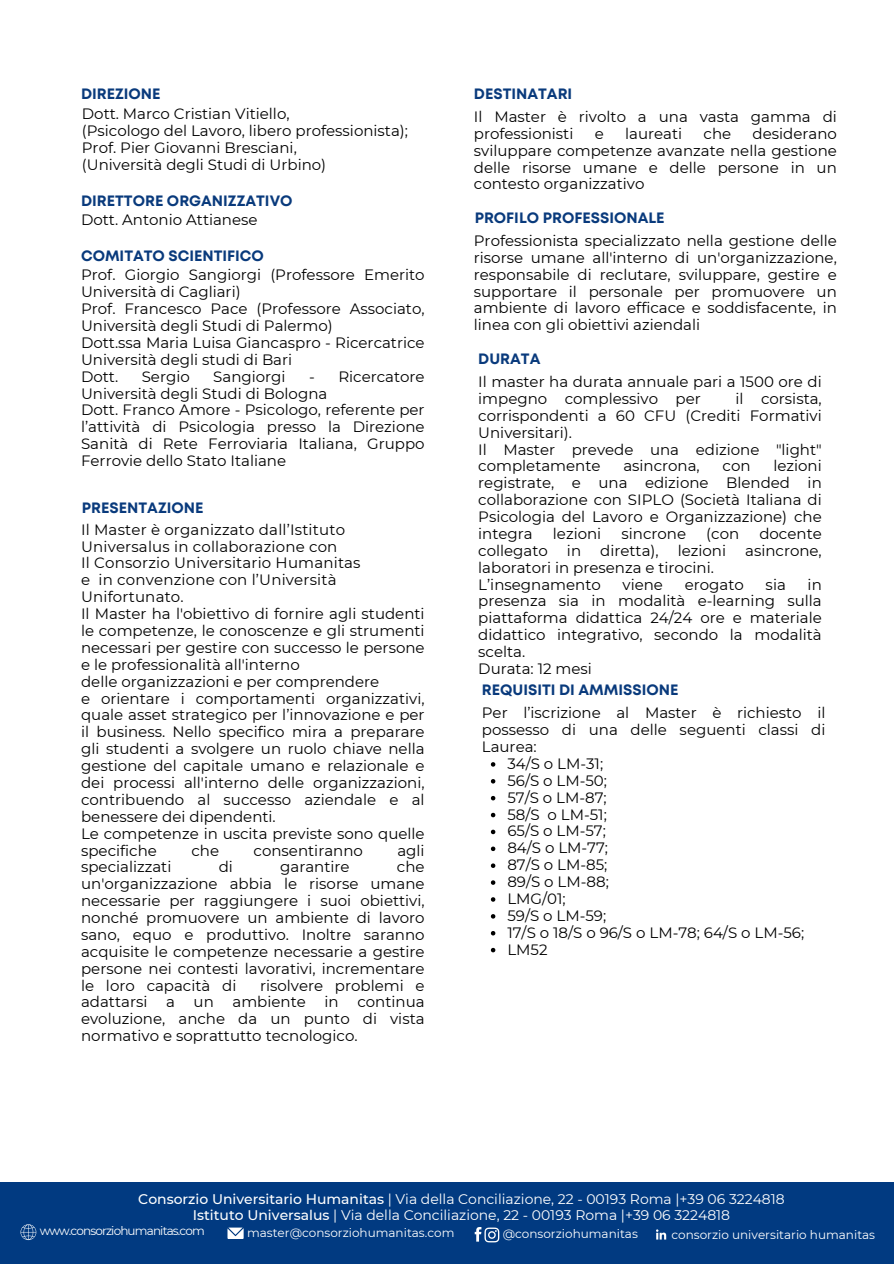
<style>
.page{position:relative;width:894px;height:1264px;background:#fff}
.page>*{position:absolute;margin:0;border:0;box-sizing:border-box;transform-origin:0 0}
.t1{font:15px/16.8px "Montserrat";color:#000}
.t2{font:700 15px "Mont";color:#093a7c}
.t3{font:13.95px "Montserrat";color:#fff}
.t4{font:12px "Montserrat";color:#fff}
.t5{font:12px "Montserrat";letter-spacing:-.07em;color:#fff}
.s1{font-weight:500}
</style>
<div class="page">
<div style="left:0;top:1182px;width:893px;height:81px;background:#013a81"></div>
<svg style="left:21px;top:1224px;width:15px;height:15px"></svg>
<svg style="left:654px;top:1227px;width:14px;height:14px"></svg>
<svg style="left:655px;top:1229px;width:11px;height:10px"></svg>
<svg style="left:227px;top:1227px;width:16px;height:11px"></svg>
<svg style="left:474px;top:1227px;width:25px;height:15px"></svg>
<svg style="left:490px;top:762px;width:5px;height:4px"></svg>
<svg style="left:490px;top:779px;width:5px;height:4px"></svg>
<svg style="left:490px;top:796px;width:5px;height:4px"></svg>
<svg style="left:490px;top:812px;width:5px;height:5px"></svg>
<svg style="left:490px;top:829px;width:5px;height:5px"></svg>
<svg style="left:490px;top:846px;width:5px;height:5px"></svg>
<svg style="left:490px;top:863px;width:5px;height:5px"></svg>
<svg style="left:490px;top:880px;width:5px;height:4px"></svg>
<svg style="left:490px;top:897px;width:5px;height:4px"></svg>
<svg style="left:490px;top:914px;width:5px;height:4px"></svg>
<svg style="left:490px;top:931px;width:5px;height:4px"></svg>
<svg style="left:490px;top:947px;width:5px;height:5px"></svg>
<h1 class="t2" style="left:81px;top:88px;width:81px">DIREZIONE</h1>
<h1 class="t1" style="left:82px;top:105px;width:327px">Dott. Marco Cristian Vitiello,<br>(Psicologo del Lavoro, libero professionista); Prof. Pier Giovanni Bresciani,<br>(Università degli Studi di Urbino)</h1>
<h2 class="t2" style="left:81px;top:195px;width:213px">DIRETTORE ORGANIZZATIVO</h2>
<h1 class="t1" style="left:81px;top:211px;width:178px">Dott. Antonio Attianese</h1>
<h1 class="t2" style="left:81px;top:250px;width:184px">COMITATO SCIENTIFICO</h1>
<h1 class="t1" style="left:81px;top:267px;width:345px">Prof. Giorgio Sangiorgi (Professore Emerito Università di Cagliari)<br>Prof. Francesco Pace (Professore Associato, Università degli Studi di Palermo)<br>Dott.ssa Maria Luisa Giancaspro - Ricercatrice Università degli studi di Bari<br>Dott.</h1>
<h1 class="t1" style="left:81px;top:368px;width:345px;text-indent:228px">- Ricercatore Università degli Studi di Bologna<br>Dott. Franco Amore - Psicologo, referente per l’attività di Psicologia presso la Direzione Sanità di Rete Ferroviaria Italiana, Gruppo Ferrovie dello Stato Italiane</h1>
<h2 class="t2" style="left:82px;top:502px;width:123px">PRESENTAZIONE</h2>
<h1 class="t1" style="left:142px;top:368px;width:50px">Sergio</h1>
<h1 class="t1" style="left:213px;top:368px;width:74px">Sangiorgi</h1>
<h2 class="t1" style="left:81px;top:521px;width:345px">Il Master è organizzato dall’Istituto Universalus in collaborazione con<br>Il Consorzio Universitario Humanitas<br>e in convenzione con l’Università Unifortunato.<br>Il Master ha l'obiettivo di fornire agli studenti le competenze, le conoscenze e gli strumenti necessari per gestire con successo le persone e le professionalità all'interno<br>delle organizzazioni e per comprendere<br>e orientare i comportamenti organizzativi, quale asset strategico per l’innovazione e per il business. Nello specifico mira a preparare gli studenti a svolgere un ruolo chiave nella gestione del capitale umano e relazionale e dei processi all'interno delle organizzazioni, contribuendo al successo aziendale e al benessere dei dipendenti.<br>Le competenze in uscita previste sono quelle specifiche</h2>
<h2 class="t1" style="left:191px;top:841px;width:29px">che</h2>
<h2 class="t1" style="left:253px;top:841px;width:111px">consentiranno</h2>
<h2 class="t1" style="left:397px;top:841px;width:29px">agli</h2>
<h2 class="t1" style="left:81px;top:858px;width:92px">specializzati</h2>
<h2 class="t1" style="left:219px;top:858px;width:16px">di</h2>
<h2 class="t1" style="left:280px;top:858px;width:71px">garantire</h2>
<h2 class="t1" style="left:81px;top:858px;width:345px;text-align:justify;text-indent:316px">che un'organizzazione abbia le risorse umane necessarie per raggiungere i suoi obiettivi, nonché promuovere un ambiente di lavoro sano, equo e produttivo. Inoltre saranno acquisite le competenze necessarie a gestire persone nei contesti lavorativi, incrementare le loro capacità di</h2>
<h2 class="t1" style="left:81px;top:976px;width:345px;text-align:justify;text-indent:179px">risolvere problemi e adattarsi a un ambiente in continua evoluzione, anche da un punto di vista normativo e soprattutto tecnologico.</h2>
<h2 class="t2" style="left:473px;top:88px;width:100px">DESTINATARI</h2>
<h1 class="t1" style="left:473px;top:108px;width:364px">Il Master è rivolto a una vasta gamma di professionisti</h1>
<h1 class="t1" style="left:473px;top:125px;width:364px;text-align:justify;text-indent:278px">desiderano sviluppare competenze avanzate nella gestione delle risorse umane e delle persone in un contesto organizzativo</h1>
<h1 class="t1" style="left:594px;top:125px;width:11px">e</h1>
<h1 class="t1" style="left:625px;top:125px;width:59px">laureati</h1>
<h1 class="t1" style="left:703px;top:125px;width:29px">che</h1>
<p class="t2" style="left:474px;top:212px;width:191px">PROFILO PROFESSIONALE</p>
<p class="t1" style="left:473px;top:232px;width:364px;text-align:justify">Professionista specializzato nella gestione delle risorse umane all'interno di un'organizzazione, responsabile di reclutare, sviluppare, gestire e supportare il personale per promuovere un ambiente di lavoro efficace e soddisfacente, in linea con gli obiettivi aziendali</p>
<p class="t2" style="left:478px;top:353px;width:64px">DURATA</p>
<h2 class="t1" style="left:478px;top:373px;width:345px">Il master ha durata annuale pari a 1500 ore di impegno complessivo per</h2>
<h2 class="t1" style="left:478px;top:390px;width:345px;text-indent:257px">il corsista, corrispondenti a 60 CFU (Crediti Formativi<br>Universitari).<br>Il Master prevede una edizione "light" completamente</h2>
<h2 class="t1" style="left:478px;top:457px;width:345px;text-align:justify;text-indent:295px">lezioni registrate, e una edizione Blended in collaborazione con SIPLO (Società Italiana di Psicologia del Lavoro e Organizzazione) che integra</h2>
<h2 class="t1" style="left:623px;top:457px;width:78px">asincrona,</h2>
<h2 class="t1" style="left:722px;top:457px;width:29px">con</h2>
<h2 class="t1" style="left:552px;top:525px;width:50px">lezioni</h2>
<h2 class="t1" style="left:621px;top:525px;width:66px">sincrone</h2>
<h2 class="t1" style="left:706px;top:525px;width:34px">(con</h2>
<h2 class="t1" style="left:759px;top:525px;width:64px">docente</h2>
<h2 class="t1" style="left:478px;top:542px;width:71px">collegato</h2>
<h2 class="t1" style="left:566px;top:542px;width:16px">in</h2>
<h2 class="t1" style="left:600px;top:542px;width:60px">diretta),</h2>
<h2 class="t1" style="left:677px;top:542px;width:50px">lezioni</h2>
<h2 class="t1" style="left:745px;top:542px;width:78px">asincrone,</h2>
<h2 class="t1" style="left:478px;top:559px;width:237px">laboratori in presenza e tirocini.<br>L’insegnamento</h2>
<h2 class="t1" style="left:478px;top:576px;width:345px;text-indent:329px">in presenza sia in modalità e-learning sulla piattaforma didattica 24/24 ore e materiale didattico integrativo, secondo la modalità scelta.<br>Durata: 12 mesi</h2>
<h2 class="t1" style="left:622px;top:576px;width:42px">viene</h2>
<h2 class="t1" style="left:684px;top:576px;width:61px">erogato</h2>
<h2 class="t1" style="left:765px;top:576px;width:22px">sia</h2>
<h2 class="t2" style="left:481px;top:684px;width:198px">REQUISITI DI AMMISSIONE</h2>
<p class="t1" style="left:481px;top:704px;width:345px;text-align:justify">Per l’iscrizione al Master è richiesto il possesso di una delle seguenti classi di Laurea:</p>
<p class="t1" style="left:507px;top:755px;width:97px">34/S o LM-31;</p>
<p class="t1" style="left:507px;top:772px;width:101px">56/S o LM-50;</p>
<p class="t1" style="left:507px;top:789px;width:101px">57/S o LM-87;</p>
<p class="t1" style="left:507px;top:805px;width:101px">58/S o LM-51;</p>
<p class="t1" style="left:507px;top:822px;width:100px">65/S o LM-57;</p>
<p class="t1" style="left:507px;top:839px;width:102px">84/S o LM-77;</p>
<p class="t1" style="left:507px;top:856px;width:102px">87/S o LM-85;</p>
<p class="t1" style="left:507px;top:873px;width:103px">89/S o LM-88;</p>
<p class="t1" style="left:507px;top:890px;width:60px">LMG/01;</p>
<p class="t1" style="left:507px;top:907px;width:100px">59/S o LM‐59;</p>
<p class="t1" style="left:507px;top:924px;width:298px">17/S o 18/S o 96/S o LM-78; 64/S o LM-56;</p>
<h2 class="t1" style="left:507px;top:940px;width:42px">LM52</h2>
<h2 class="t3" style="left:138px;top:1190px;width:647px"><span class="s1">Consorzio Universitario Humanitas</span> | Via della Conciliazione, 22 - 00193 Roma |+39 06 3224818</h2>
<p class="t3" style="left:193px;top:1206px;width:538px"><span class="s1">Istituto Universalus</span> | Via della Conciliazione, 22 - 00193 Roma |+39 06 3224818</p>
<h1 class="t5" style="left:40px;top:1223px;width:167px">www.consorziohumanitas.com</h1>
<h2 class="t4" style="left:247px;top:1225px;width:209px">master@consorziohumanitas.com</h2>
<h2 class="t4" style="left:502px;top:1226px;width:137px">@consorziohumanitas</h2>
<h1 class="t4" style="left:671px;top:1226px;width:205px">consorzio universitario humanitas</h1>
</div>
